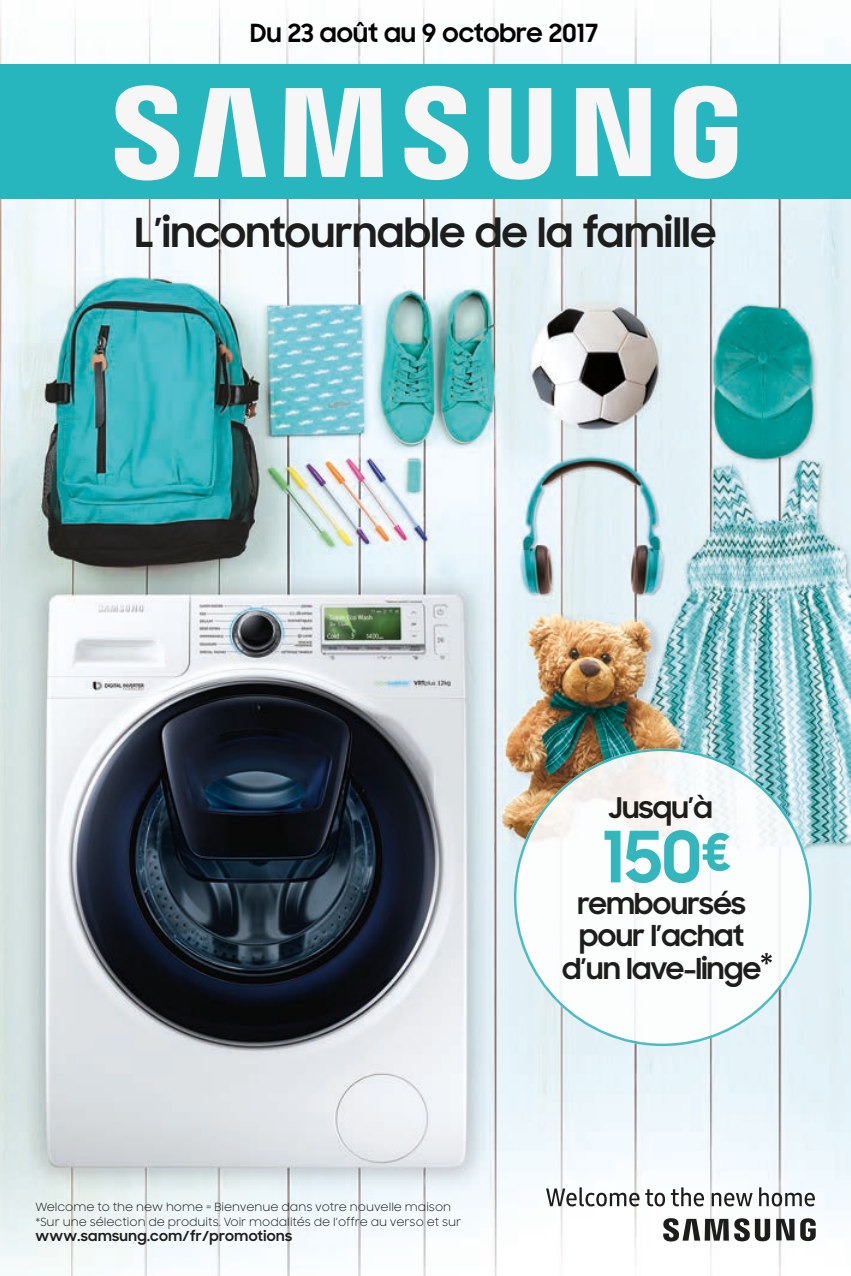
<style>
.page{position:relative;width:851px;height:1276px;background:#fff}
.page>*{position:absolute;margin:0;border:0;box-sizing:border-box;transform-origin:0 0}
.t1{font:700 70.75px "Samsung Sharp Sans";color:#33b7bd}
.t2{font:700 40px "Samsung Sharp Sans";color:#1d1d1b}
.t3{font:700 28.5px/32.5px "Samsung Sharp Sans";letter-spacing:-.02em;color:#1d1d1b;text-align:center}
.t4{font:700 25px "Samsung Sharp Sans";color:#020203}
.t5{font:700 13.75px "Samsung Sharp Sans";letter-spacing:.03em;color:#1d1d1b}
.t6{font:11.25px/15px "Samsung Sharp Sans";color:#1d1d1b}
</style>
<div class="page">
<img style="left:0;top:0;width:850px;height:1276px">
<div style="left:0;top:64px;width:850px;height:134px;background:#28b6be"></div>
<svg style="left:115px;top:85px;width:622px;height:95px;fill:#f6f6f6"></svg>
<svg style="left:546px;top:1187px;width:268px;height:19px"></svg>
<svg style="left:663px;top:1218px;width:152px;height:23px"></svg>
<img style="left:514px;top:748px;width:297px;height:298px">
<svg style="left:760px;top:953px;width:11px;height:11px"></svg>
<h3 class="t4" style="left:250px;top:14px;width:350px">Du 23 août au 9 octobre 2017</h3>
<h2 class="t2" style="left:135px;top:203px;width:583px">L’incontournable de la famille</h2>
<h3 class="t3" style="left:608px;top:790px;width:106px">Jusqu’à</h3>
<h1 class="t1" style="left:602px;top:804px;width:130px">150<sup>€</sup></h1>
<p class="t6" style="left:35px;top:1198px;width:427px">Welcome to the new home = Bienvenue dans votre nouvelle maison *Sur une sélection de produits. Voir modalités de l’offre au verso et sur</p>
<p class="t5" style="left:35px;top:1225px;width:258px">www.samsung.com/fr/promotions</p>
<h3 class="t3" style="left:562px;top:886px;width:200px">remboursés pour l’achat d’un lave-linge</h3>
</div>
